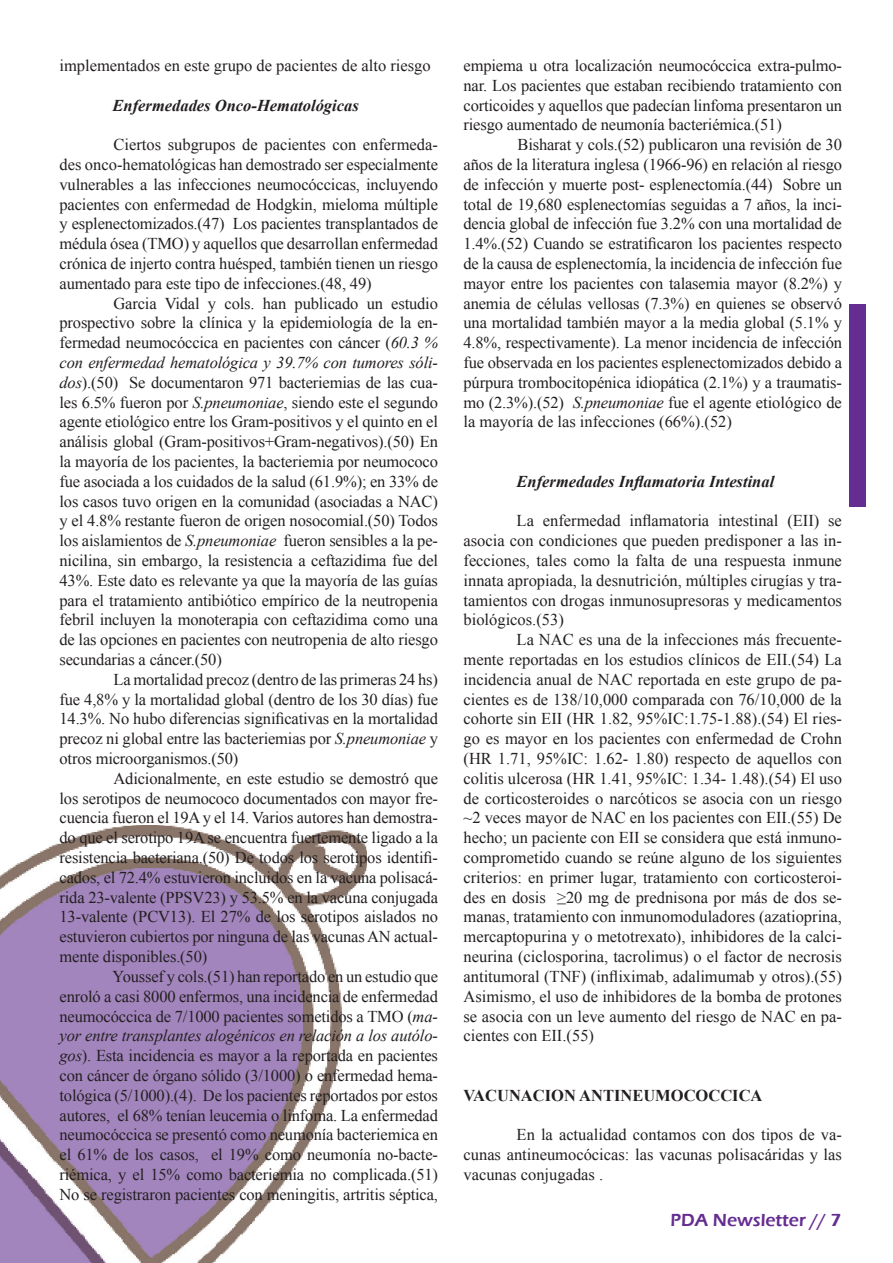
<style>
.page{position:relative;width:893px;height:1263px;background:#fff}
.page>*{position:absolute;margin:0;border:0;box-sizing:border-box;transform-origin:0 0}
.t1{font:600 18px "Eras ITC";color:#652d91}
.t2{font:16.5px/19.8px "Times New Roman";letter-spacing:-.01em;color:#231f20;text-align:justify}
.t3{font:italic 700 16.5px "Times New Roman";color:#231f20}
.t4{font:700 16.5px "Times New Roman";color:#231f20}
.s1{font-style:italic}
</style>
<div class="page">
<div style="left:849px;top:304px;width:16px;height:202px;background:#652d91"></div>
<img style="left:0;top:825px;width:367px;height:438px">
<p class="t2" style="left:60px;top:55px;width:373px">implementados en este grupo de pacientes de alto riesgo</p>
<p class="t3" style="left:113px;top:94px;width:248px">Enfermedades Onco-Hematológicas</p>
<p class="t2" style="left:60px;top:134px;width:380px;text-indent:54px">Ciertos subgrupos de pacientes con enfermeda&shy;des onco-hematológicas han demostrado ser especialmente vulnerables a las infecciones neumocóccicas, incluyendo pacientes con enfermedad de Hodgkin, mieloma múltiple y esplenectomizados.(47) Los pacientes transplantados de médula ósea (TMO) y aquellos que desarrollan enfermedad crónica de injerto contra huésped, también tienen un riesgo aumentado para este tipo de infecciones.(48, 49)</p>
<p class="t2" style="left:60px;top:293px;width:380px;text-indent:54px">Garcia Vidal y cols. han publicado un estudio prospectivo sobre la clínica y la epidemiología de la en&shy;fermedad neumocóccica en pacientes con cáncer (<span class="s1">60.3 % con enfermedad hematológica y 39.7% con tumores sóli&shy;dos</span>).(50) Se documentaron 971 bacteriemias de las cua&shy;les 6.5% fueron por <span class="s1">S.pneumoniae</span>, siendo este el segundo agente etiológico entre los Gram-positivos y el quinto en el análisis global (Gram-positivos+Gram-negativos).(50) En la mayoría de los pacientes, la bacteriemia por neumococo fue asociada a los cuidados de la salud (61.9%); en 33% de los casos tuvo origen en la comunidad (asociadas a NAC) y el 4.8% restante fueron de origen nosocomial.(50) Todos los aislamientos de <span class="s1">S.pneumoniae</span> fueron sensibles a la pe&shy;nicilina, sin embargo, la resistencia a ceftazidima fue del 43%. Este dato es relevante ya que la mayoría de las guías para el tratamiento antibiótico empírico de la neutropenia febril incluyen la monoterapia con ceftazidima como una de las opciones en pacientes con neutropenia de alto riesgo secundarias a cáncer.(50)</p>
<p class="t2" style="left:60px;top:669px;width:380px;text-indent:54px">La mortalidad precoz (dentro de las primeras 24 hs) fue 4,8% y la mortalidad global (dentro de los 30 días) fue 14.3%. No hubo diferencias significativas en la mortalidad precoz ni global entre las bacteriemias por <span class="s1">S.pneumoniae</span> y otros microorganismos.(50)</p>
<p class="t2" style="left:60px;top:768px;width:380px;text-indent:54px">Adicionalmente, en este estudio se demostró que los serotipos de neumococo documentados con mayor fre&shy;cuencia fueron el 19A y el 14. Varios autores han demostra&shy;do que el serotipo 19A se encuentra fuertemente ligado a la resistencia bacteriana.(50) De todos los serotipos identifi&shy;cados, el 72.4% estuvieron incluidos en la vacuna polisacá&shy;rida 23-valente (PPSV23) y 53.5% en la vacuna conjugada 13-valente (PCV13). El 27% de los serotipos aislados no estuvieron cubiertos por ninguna de las vacunas AN actual&shy;mente disponibles.(50)</p>
<p class="t2" style="left:60px;top:966px;width:380px;text-indent:53px">Youssef y cols.(51) han reportado en un estudio que enroló a casi 8000 enfermos, una incidencia de enfermedad neumocóccica de 7/1000 pacientes sometidos a TMO (<span class="s1">ma&shy;yor entre transplantes alogénicos en relación a los autólo&shy;gos</span>). Esta incidencia es mayor a la reportada en pacientes con cáncer de órgano sólido (3/1000) o enfermedad hema&shy;tológica (5/1000).(4). De los pacientes reportados por estos autores, el 68% tenían leucemia o linfoma. La enfermedad neumocóccica se presentó como neumonía bacteriemica en el 61% de los casos, el 19% como neumonía no-bacte&shy;riémica, y el 15% como bacteriemia no complicada.(51)<br>No se registraron pacientes con meningitis, artritis séptica,</p>
<p class="t2" style="left:463px;top:55px;width:380px">empiema u otra localización neumocóccica extra-pulmo&shy;nar. Los pacientes que estaban recibiendo tratamiento con corticoides y aquellos que padecían linfoma presentaron un riesgo aumentado de neumonía bacteriémica.(51)</p>
<p class="t2" style="left:463px;top:134px;width:380px;text-indent:54px">Bisharat y cols.(52) publicaron una revisión de 30 años de la literatura inglesa (1966-96) en relación al riesgo de infección y muerte post- esplenectomía.(44) Sobre un total de 19,680 esplenectomías seguidas a 7 años, la inci&shy;dencia global de infección fue 3.2% con una mortalidad de 1.4%.(52) Cuando se estratificaron los pacientes respecto de la causa de esplenectomía, la incidencia de infección fue mayor entre los pacientes con talasemia mayor (8.2%) y anemia de células vellosas (7.3%) en quienes se observó una mortalidad también mayor a la media global (5.1% y 4.8%, respectivamente). La menor incidencia de infección fue observada en los pacientes esplenectomizados debido a púrpura trombocitopénica idiopática (2.1%) y a traumatis&shy;mo (2.3%).(52) <span class="s1">S.pneumoniae</span> fue el agente etiológico de la mayoría de las infecciones (66%).(52)</p>
<p class="t3" style="left:517px;top:470px;width:259px">Enfermedades Inflamatoria Intestinal</p>
<p class="t2" style="left:463px;top:511px;width:380px;text-indent:53px">La enfermedad inflamatoria intestinal (EII) se asocia con condiciones que pueden predisponer a las in&shy;fecciones, tales como la falta de una respuesta inmune innata apropiada, la desnutrición, múltiples cirugías y tra&shy;tamientos con drogas inmunosupresoras y medicamentos biológicos.(53)</p>
<p class="t2" style="left:463px;top:629px;width:380px;text-indent:53px">La NAC es una de la infecciones más frecuente&shy;mente reportadas en los estudios clínicos de EII.(54) La incidencia anual de NAC reportada en este grupo de pa&shy;cientes es de 138/10,000 comparada con 76/10,000 de la cohorte sin EII (HR 1.82, 95%IC:1.75-1.88).(54) El ries&shy;go es mayor en los pacientes con enfermedad de Crohn (HR 1.71, 95%IC: 1.62- 1.80) respecto de aquellos con colitis ulcerosa (HR 1.41, 95%IC: 1.34- 1.48).(54) El uso de corticosteroides o narcóticos se asocia con un riesgo ~2 veces mayor de NAC en los pacientes con EII.(55) De hecho; un paciente con EII se considera que está inmuno&shy;comprometido cuando se reúne alguno de los siguientes criterios: en primer lugar, tratamiento con corticosteroi&shy;des en dosis ≥20 mg de prednisona por más de dos se&shy;manas, tratamiento con inmunomoduladores (azatioprina, mercaptopurina y o metotrexato), inhibidores de la calci&shy;neurina (ciclosporina, tacrolimus) o el factor de necrosis antitumoral (TNF) (infliximab, adalimumab y otros).(55)<br>Asimismo, el uso de inhibidores de la bomba de protones se asocia con un leve aumento del riesgo de NAC en pa&shy;cientes con EII.(55)</p>
<p class="t4" style="left:463px;top:1084px;width:300px">VACUNACION ANTINEUMOCOCCICA</p>
<p class="t2" style="left:463px;top:1124px;width:380px;text-indent:53px">En la actualidad contamos con dos tipos de va&shy;cunas antineumocócicas: las vacunas polisacáridas y las vacunas conjugadas .</p>
<p class="t1" style="left:671px;top:1210px;width:172px">PDA Newsletter // 7</p>
</div>
